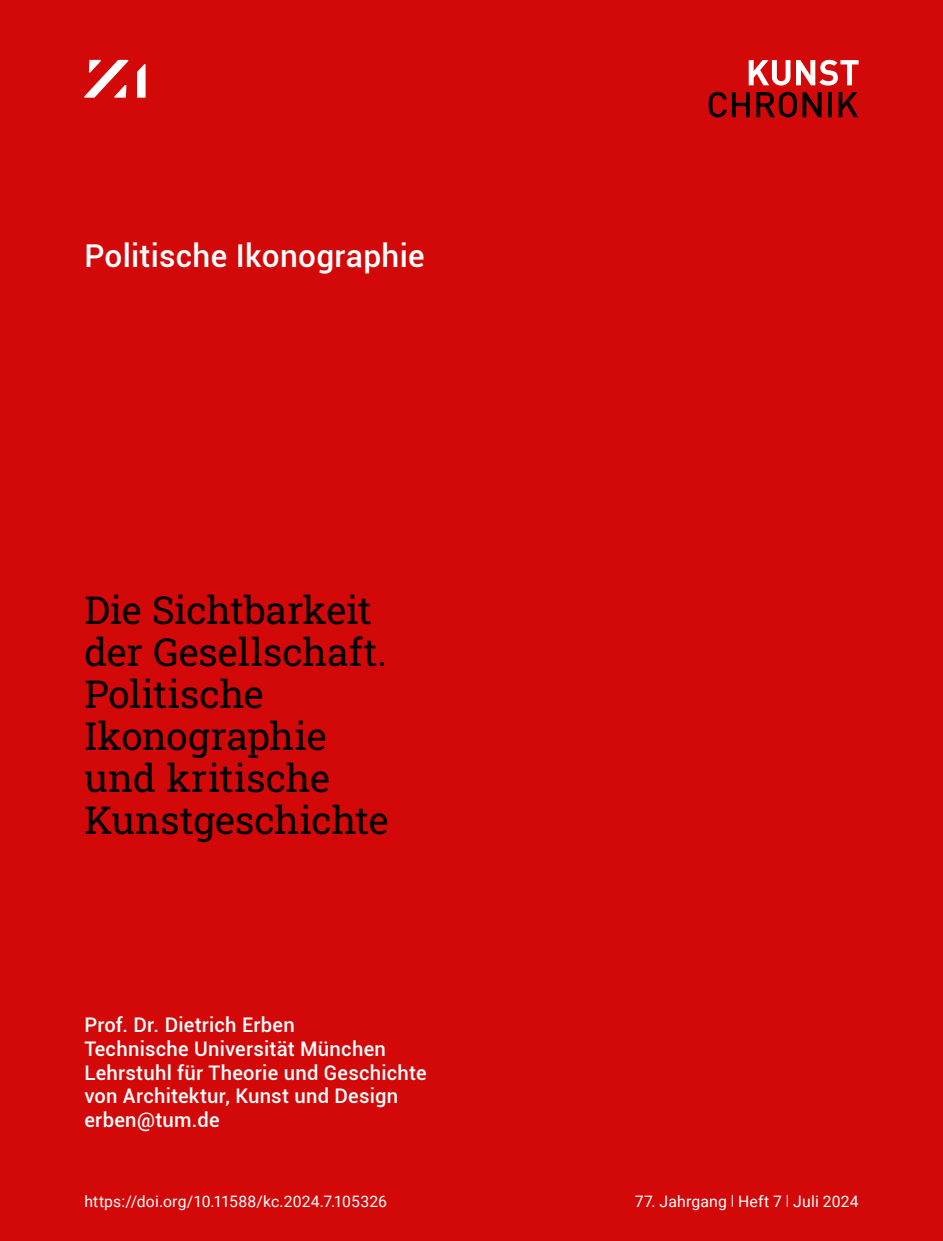
<style>
.page{position:relative;width:943px;height:1241px;background:#fff}
.page>*{position:absolute;margin:0;border:0;box-sizing:border-box;transform-origin:0 0}
.Headline_Slab_20pt{font:38.5px/42px "Roboto Slab";color:#000}
.Kapitel_18pt{font:500 31.5px "Roboto";letter-spacing:.01em;color:#fff}
.Fließtext_11_5pt{font:500 20.12px/23.6px "Roboto";letter-spacing:.01em;color:#fff}
.t1{font:15.75px "Roboto";letter-spacing:.01em;color:#fff}
.s1{font-size:14px}
</style>
<div class="page">
<div style="left:0;top:0;width:943px;height:1240px;background:#d30909"></div>
<svg style="left:708px;top:92px;width:150px;height:25px"></svg>
<svg style="left:796px;top:60px;width:62px;height:25px"></svg>
<svg style="left:748px;top:60px;width:42px;height:25px"></svg>
<svg style="left:84px;top:60px;width:44px;height:38px"></svg>
<svg style="left:137px;top:64px;width:9px;height:34px"></svg>
<p class="Kapitel_18pt" style="left:84px;top:233px;width:342px">Politische Ikonographie</p>
<p class="Headline_Slab_20pt" style="left:84px;top:587px;width:306px">Die Sichtbarkeit der Gesellschaft.<br>Politische<br>Ikonographie und kritische<br>Kunstgeschichte</p>
<p class="Fließtext_11_5pt" style="left:84px;top:1012px;width:212px">Prof. Dr. Dietrich Erben</p>
<p class="Fließtext_11_5pt" style="left:84px;top:1036px;width:303px">Technische Universität München</p>
<p class="Fließtext_11_5pt" style="left:84px;top:1059px;width:344px">Lehrstuhl für Theorie und Geschichte von Architektur, Kunst und Design</p>
<p class="Fließtext_11_5pt" style="left:84px;top:1106px;width:137px">erben@tum.de</p>
<p class="t1" style="left:84px;top:1189px;width:304px">https://doi.org/10.11588/kc.2024.7.105326</p>
<p class="t1" style="left:634px;top:1189px;width:225px">77. Jahrgang <span class="s1">|</span> Heft 7 <span class="s1">|</span> Juli 2024</p>
</div>
